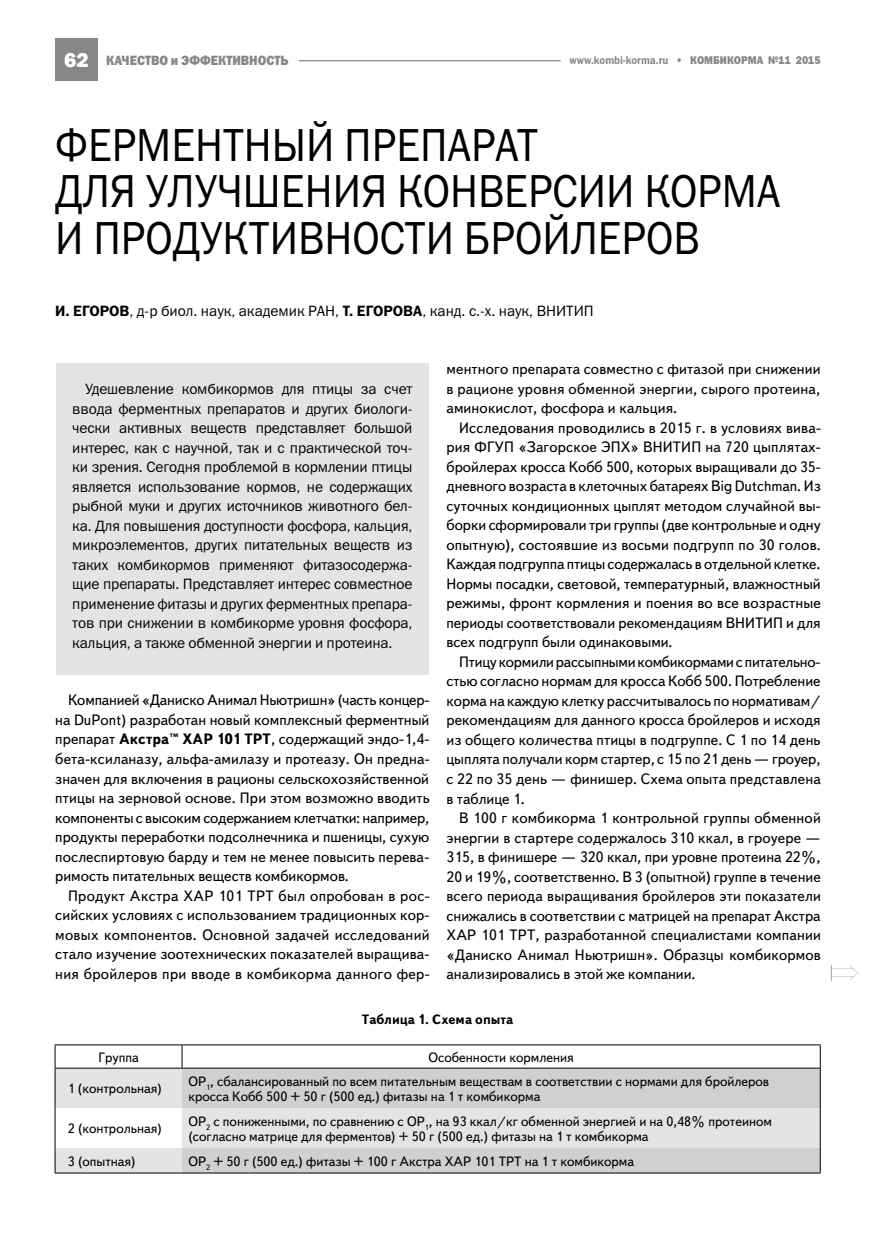
<style>
.page{position:relative;width:893px;height:1234px;background:#fff}
.page>*{position:absolute;margin:0;border:0;box-sizing:border-box;transform-origin:0 0}
.t1{font:46.5px/46.5px "Franklin Gothic Book C";color:#000;scale:.9 1}
.t2{font:15px/19.5px "Text Book C";letter-spacing:.01em;color:#000;text-align:justify}
.t3{font:15px/19.5px "Franklin Gothic Book C";letter-spacing:-.01em;color:#000;text-align:justify}
.t4{font:13.5px/15px "Text Book C";color:#000}
.t5{font:13.5px "Franklin Gothic Heavy C";color:#878787;scale:.9 1}
.t6{font:700 13.5px "Text Book C";color:#000}
.t7{font:11.25px "Franklin Gothic Demi C";color:#878787;scale:.9 1}
.t8{font:11.25px "Franklin Gothic Heavy C";color:#878787;scale:.9 1}
.s1{font-family:"Franklin Gothic";font-weight:800;font-size:21px;color:#fff}
.s2{font-family:"Franklin Gothic Heavy C"}
.s3{font-family:"Franklin Gothic Demi C"}
.s4{font-weight:700}
</style>
<div class="page">
<div style="left:55px;top:39px;width:43px;height:42px;background:#878787"></div>
<hr style="left:299px;top:60px;width:262px;height:1px;background:#9d9c9c">
<div style="left:56px;top:363px;width:373px;height:311px;background:#e4e4e3"></div>
<div style="left:56px;top:1068px;width:126px;height:104px;background:#e4e4e3"></div>
<svg style="left:182px;top:1068px;width:638px;height:104px;background:#d6d6d6"></svg>
<div style="left:55px;top:1107px;width:127px;height:40px;background:#fff"></div>
<hr style="left:55px;top:1044px;width:127px;height:1px;background:#000">
<svg style="left:55px;top:1045px;width:1px;height:22px"></svg>
<hr style="left:182px;top:1044px;width:639px;height:1px;background:#000">
<svg style="left:182px;top:1045px;width:1px;height:22px"></svg>
<svg style="left:820px;top:1045px;width:1px;height:22px"></svg>
<hr style="left:55px;top:1067px;width:127px;height:1px;background:#000">
<hr style="left:55px;top:1068px;width:1px;height:39px;background:#000">
<hr style="left:182px;top:1067px;width:639px;height:1px;background:#000">
<hr style="left:820px;top:1068px;width:1px;height:39px;background:#000">
<hr style="left:55px;top:1107px;width:1px;height:40px;background:#000">
<hr style="left:820px;top:1107px;width:1px;height:40px;background:#000">
<svg style="left:55px;top:1147px;width:1px;height:25px"></svg>
<svg style="left:820px;top:1147px;width:1px;height:25px"></svg>
<hr style="left:55px;top:1172px;width:127px;height:1px;background:#000">
<hr style="left:182px;top:1172px;width:639px;height:1px;background:#000">
<svg style="left:830px;top:965px;width:28px;height:15px"></svg>
<p class="t5" style="left:64px;top:53px;width:251px"><span class="s1">62</span> качество и эффективность</p>
<p class="t7" style="left:569px;top:54px;width:176px">www.kombi-korma.ru <span class="s2">• КОМБИКО</span></p>
<p class="t8" style="left:741px;top:54px;width:90px">РМА №11 2015</p>
<h1 class="t1" style="left:55px;top:121px;width:807px">ФЕРМЕНТНЫЙ ПРЕПАРАТ<br>ДЛЯ УЛУЧШЕНИЯ КОНВЕРСИИ КОРМА<br>И ПРОДУКТИВНОСТИ БРОЙЛЕРОВ</h1>
<p class="t3" style="left:55px;top:301px;width:540px"><span class="s3">И. ЕГОРОВ</span>, д-р биол. наук, академик РАН, <span class="s3">Т. ЕГОРОВА</span>, канд. с.-х. наук, ВНИТИП</p>
<p class="t2" style="left:446px;top:359px;width:376px">ментного препарата совместно с фитазой при снижении в рационе уровня обменной энергии, сырого протеина, аминокислот, фосфора и кальция.</p>
<p class="t2" style="left:446px;top:418px;width:376px;text-indent:13px">Исследования проводились в 2015 г. в условиях вива&shy;рия ФГУП «Загорское ЭПХ» ВНИТИП на 720 цыплятах&shy;бройлерах кросса Кобб 500, которых выращивали до 35- дневного возраста в клеточных батареях Big Dutchman. Из суточных кондиционных цыплят методом случайной вы&shy;борки сформировали три группы (две контрольные и одну опытную), состоявшие из восьми подгрупп по 30 голов.<br>Каждая подгруппа птицы содержалась в отдельной клетке.<br>Нормы посадки, световой, температурный, влажностный режимы, фронт кормления и поения во все возрастные периоды соответствовали рекомендациям ВНИТИП и для всех подгрупп были одинаковыми.</p>
<p class="t2" style="left:446px;top:652px;width:376px;text-indent:13px">Птицу кормили рассыпными комбикормами с питательно&shy;стью согласно нормам для кросса Кобб 500. Потребление корма на каждую клетку рассчитывалось по нормативам/ рекомендациям для данного кросса бройлеров и исходя из общего количества птицы в подгруппе. С 1 по 14 день цыплята получали корм стартер, с 15 по 21 день — гроуер, с 22 по 35 день — финишер. Схема опыта представлена в таблице 1.</p>
<p class="t2" style="left:446px;top:808px;width:376px;text-indent:13px">В 100 г комбикорма 1 контрольной группы обменной энергии в стартере содержалось 310 ккал, в гроуере — 315, в финишере — 320 ккал, при уровне протеина 22%, 20 и 19%, соответственно. В 3 (опытной) группе в течение всего периода выращивания бройлеров эти показатели снижались в соответствии с матрицей на препарат Акстра XAP 101 TPT, разработанной специалистами компании «Даниско Анимал Ньютришн». Образцы комбикормов анализировались в этой же компании.</p>
<p class="t6" style="left:362px;top:1010px;width:153px">Таблица 1. Схема опыта</p>
<p class="t3" style="left:72px;top:379px;width:342px;text-indent:13px">Удешевление комбикормов для птицы за счет ввода ферментных препаратов и других биологи&shy;чески активных веществ представляет большой интерес, как с научной, так и с практической точ&shy;ки зрения. Сегодня проблемой в кормлении птицы является использование кормов, не содержащих рыбной муки и других источников животного бел&shy;ка. Для повышения доступности фосфора, кальция, микроэлементов, других питательных веществ из таких комбикормов применяют фитазосодержа&shy;щие препараты. Представляет интерес совместное применение фитазы и других ферментных препара&shy;тов при снижении в комбикорме уровня фосфора, кальция, а также обменной энергии и протеина.</p>
<p class="t2" style="left:55px;top:690px;width:376px;text-indent:13px">Компанией «Даниско Анимал Ньютришн» (часть концер&shy;на DuPont) разработан новый комплексный ферментный препарат <span class="s4">Акстра™ XAP 101 TPT</span>, содержащий эндо-1,4- бета-ксиланазу, альфа-амилазу и протеазу. Он предна&shy;значен для включения в рационы сельскохозяйственной птицы на зерновой основе. При этом возможно вводить компоненты с высоким содержанием клетчатки: например, продукты переработки подсолнечника и пшеницы, сухую послеспиртовую барду и тем не менее повысить перева&shy;римость питательных веществ комбикормов.</p>
<p class="t2" style="left:55px;top:885px;width:376px;text-indent:13px">Продукт Акстра XAP 101 TPT был опробован в рос&shy;сийских условиях с использованием традиционных кор&shy;мовых компонентов. Основной задачей исследований стало изучение зоотехнических показателей выращива&shy;ния бройлеров при вводе в комбикорма данного фер-</p>
<p class="t4" style="left:98px;top:1049px;width:42px">Группа</p>
<p class="t4" style="left:428px;top:1049px;width:147px">Особенности кормления</p>
<p class="t4" style="left:68px;top:1081px;width:95px">1 (контрольная)</p>
<p class="t4" style="left:188px;top:1073px;width:582px">ОР<sub>1</sub>, сбалансированный по всем питательным веществам в соответствии с нормами для бройлеров кросса Кобб 500 + 50 г (500 ед.) фитазы на 1 т комбикорма</p>
<p class="t4" style="left:68px;top:1121px;width:96px">2 (контрольная)</p>
<p class="t4" style="left:188px;top:1113px;width:585px">ОР<sub>2</sub> с пониженными, по сравнению с ОР<sub>1</sub>, на 93 ккал/кг обменной энергией и на 0,48% протеином (согласно матрице для ферментов) + 50 г (500 ед.) фитазы на 1 т комбикорма</p>
<p class="t4" style="left:68px;top:1153px;width:69px">3 (опытная)</p>
<p class="t4" style="left:188px;top:1153px;width:447px">ОР<sub>2</sub> + 50 г (500 ед.) фитазы + 100 г Акстра XAP 101 TPT на 1 т комбикорма</p>
</div>
